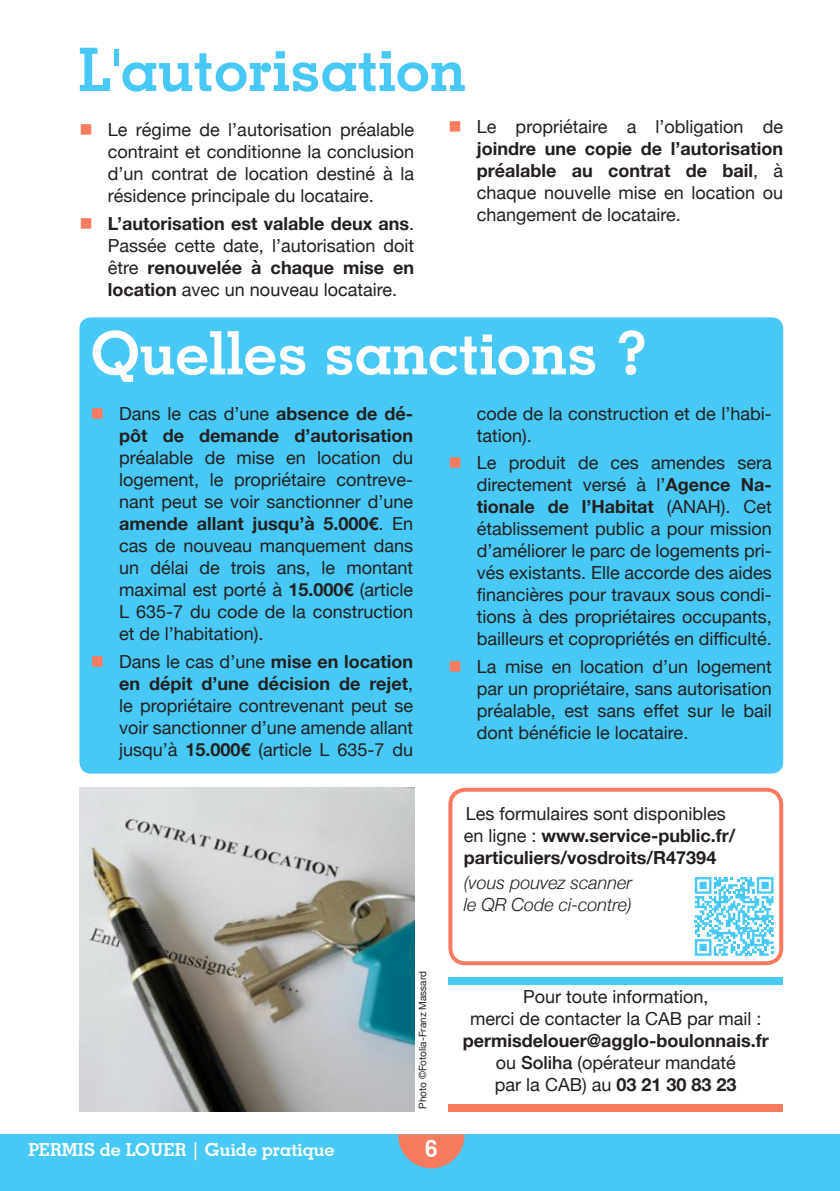
<style>
.page{position:relative;width:840px;height:1191px;background:#fff}
.page>*{position:absolute;margin:0;border:0;box-sizing:border-box;transform-origin:0 0}
.t1{font:700 60px "Geometric Slab 703 BT";color:#fff}
.t2{font:700 60px "Geometric Slab 703 BT";color:#48c9f5}
.t3{font:700 24px "Geometric Slab 703 BT";color:#fff}
.t4{font:18px/22px "Helvetica Neue";color:#241f1f;text-align:justify}
.t5{font:700 18px/22px "Helvetica Neue";color:#241f1f;text-align:justify}
.t6{font:italic 300 18px/22px "Helvetica Neue";color:#241f1f}
.t7{font:700 18px "Geometric Slab 703 BT";color:#fff}
.t8{font:10px "Helvetica Neue";color:#241f1f}
.s1{color:#f87b5f}
.s2{font-weight:400}
.s3{font-weight:700}
.s4{font-weight:500}
</style>
<div class="page">
<div style="left:79px;top:317px;width:703px;height:456px;background:#48c9f5;border-radius:11px"></div>
<div style="left:0;top:1134px;width:839px;height:57px;background:#48c9f5"></div>
<svg style="left:398px;top:1134px;width:66px;height:34px"></svg>
<div style="left:448px;top:787px;width:334px;height:178px;border:4px solid #f87b5f;border-radius:15px"></div>
<svg style="left:694px;top:877px;width:79px;height:78px"></svg>
<img style="left:79px;top:787px;width:335px;height:324px">
<div style="left:448px;top:977px;width:334px;height:8px;background:#48c9f5"></div>
<div style="left:448px;top:1103px;width:334px;height:8px;background:#f87b5f"></div>
<h1 class="t2" style="left:78px;top:33px;width:388px">L'autorisation</h1>
<p class="t4" style="left:108px;top:120px;width:308px;text-indent:-28px"><span class="s1">■</span> Le régime de l’autorisation préalable contraint et conditionne la conclusion d’un contrat de location destiné à la résidence principale du locataire.</p>
<p class="t5" style="left:108px;top:213px;width:308px;text-indent:-28px"><span class="s1">■</span> L’autorisation est valable deux ans<span class="s2">.<br>Passée cette date, l’autorisation doit être</span> renouvelée à chaque mise en location <span class="s2">avec un nouveau locataire.</span></p>
<p class="t4" style="left:476px;top:117px;width:308px;text-indent:-28px"><span class="s1">■</span> Le propriétaire a l’obligation de <span class="s3">joindre une copie de l’autorisation préalable au contrat de bail</span>, à chaque nouvelle mise en location ou changement de locataire.</p>
<h1 class="t1" style="left:91px;top:316px;width:560px">Quelles sanctions ?</h1>
<p class="t5" style="left:91px;top:403px;width:323px;text-align:right"><span class="s1">■</span> <span class="s2">Dans le cas d’une</span> absence de dé&shy;pôt de demande d’autorisation</p>
<p class="t4" style="left:119px;top:448px;width:295px">préalable de mise en location du logement, le propriétaire contreve&shy;nant peut se voir sanctionner d’une <span class="s3">amende allant jusqu’à 5.000€</span>. En cas de nouveau manquement dans un délai de trois ans, le montant maximal est porté à <span class="s3">15.000€</span> (article L 635-7 du code de la construction et de l’habitation).</p>
<p class="t4" style="left:119px;top:651px;width:295px;text-indent:-28px"><span class="s1">■</span> Dans le cas d’une <span class="s3">mise en location en dépit d’une décision de rejet</span>, le propriétaire contrevenant peut se voir sanctionner d’une amende allant jusqu’à <span class="s3">15.000€</span> (article L 635-7 du</p>
<p class="t4" style="left:476px;top:403px;width:296px">code de la construction et de l’habi&shy;tation).</p>
<p class="t4" style="left:476px;top:453px;width:296px;text-indent:-28px"><span class="s1">■</span> Le produit de ces amendes sera directement versé à l’<span class="s3">Agence Na&shy;tionale de l’Habitat</span> (ANAH). Cet établissement public a pour mission d’améliorer le parc de logements pri&shy;vés existants. Elle accorde des aides financières pour travaux sous condi&shy;tions à des propriétaires occupants, bailleurs et copropriétés en difficulté.</p>
<p class="t4" style="left:476px;top:656px;width:296px;text-indent:-28px"><span class="s1">■</span> La mise en location d’un logement par un propriétaire, sans autorisation préalable, est sans effet sur le bail dont bénéficie le locataire.</p>
<p class="t5" style="left:463px;top:803px;width:273px;text-align:left"><span class="s2">Les formulaires sont disponibles en ligne :</span> www.service-public.fr/ particuliers/vosdroits/R47394</p>
<p class="t6" style="left:463px;top:870px;width:170px">(vous pouvez scanner le QR Code ci-contre)</p>
<p class="t8" style="left:415px;top:1108px;width:139px;rotate:-90deg">Photo ©Fotolia-Franz Massard</p>
<p class="t7" style="left:28px;top:1139px;width:307px">PERMIS de LOUER | Guide pratique</p>
<h2 class="t3" style="left:424px;top:1133px;width:14px">6</h2>
<p class="t4" style="left:470px;top:986px;width:293px;text-align:center">Pour toute information,<br>merci de contacter la CAB par mail :</p>
<p class="t5" style="left:462px;top:1029px;width:307px;text-align:center">permisdelouer@agglo-boulonnais.fr <span class="s2">ou</span> <span class="s4">Soliha</span> <span class="s2">(opérateur mandaté<br>par la CAB) au</span> 03 21 30 83 23</p>
</div>
